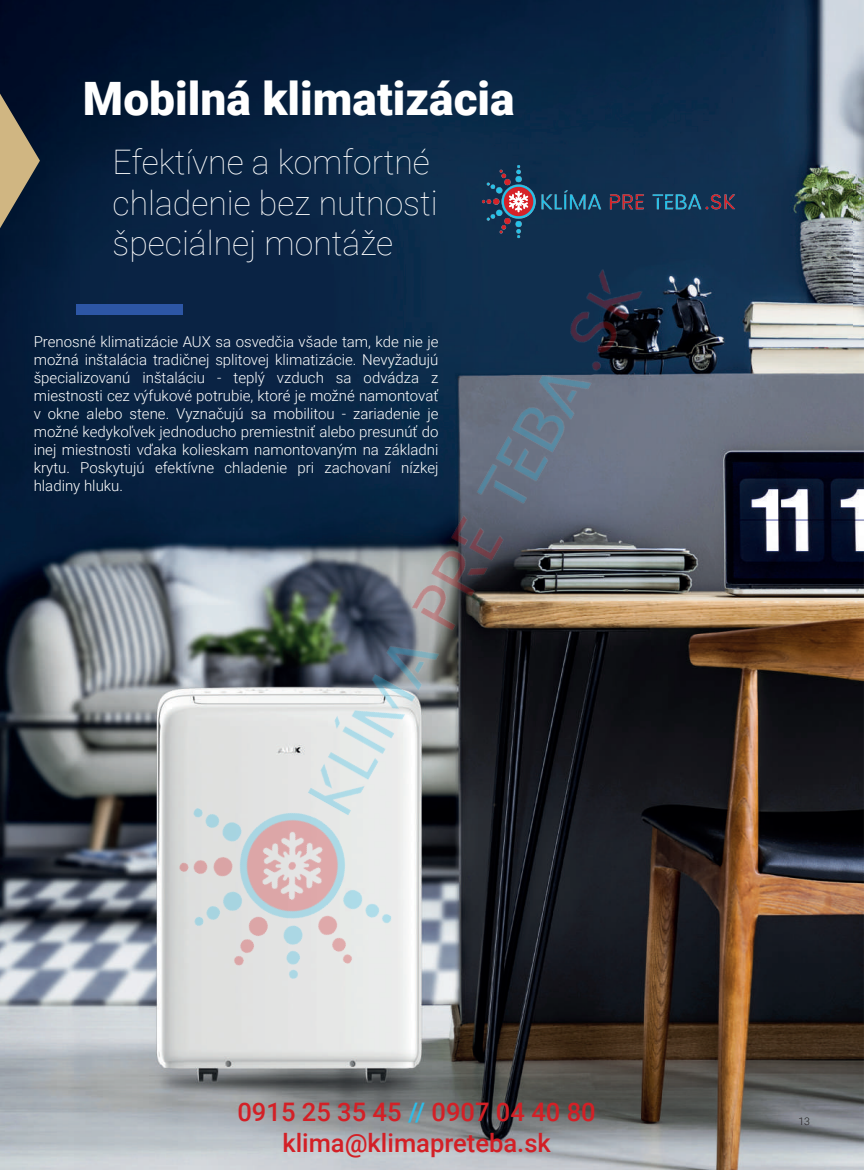
<style>
.page{position:relative;width:864px;height:1170px;background:#fff}
.page>*{position:absolute;margin:0;border:0;box-sizing:border-box;transform-origin:0 0}
.t1{font:900 46.05px "Roboto";color:#fff}
.t2{font:100 33.75px/40.5px "Roboto";color:#fff}
.t3{font:500 25.5px "Roboto";color:#d32026}
.t4{font:300 15px/18px "Roboto";color:#fff;text-align:justify}
.t5{font:300 10.5px "Roboto";color:#231f20}
.s1{color:#2dbee9}
</style>
<div class="page">
<img style="left:0;top:0;width:863px;height:1169px">
<div style="left:77px;top:304px;width:106px;height:10px;background:#2d56a5"></div>
<svg style="left:0;top:72px;width:40px;height:178px"></svg>
<img style="left:863px;top:62px;width:1px;height:265px">
<img style="left:852px;top:62px;width:11px;height:265px">
<img style="left:79px;top:165px;width:703px;height:914px">
<img style="left:468px;top:150px;width:280px;height:102px">
<h1 class="t1" style="left:83px;top:67px;width:433px">Mobilná klimatizácia</h1>
<h2 class="t2" style="left:113px;top:141px;width:326px">Efektívne a komfortné chladenie bez nutnosti špeciálnej montáže</h2>
<p class="t4" style="left:34px;top:332px;width:406px">Prenosné klimatizácie AUX sa osvedčia všade tam, kde nie je možná inštalácia tradičnej splitovej klimatizácie. Nevyžadujú špecializovanú inštaláciu - teplý vzduch sa odvádza z miestnosti cez výfukové potrubie, ktoré je možné namontovať v okne alebo stene. Vyznačujú sa mobilitou - zariadenie je možné kedykoľvek jednoducho premiestniť alebo presunúť do inej miestnosti vďaka kolieskam namontovaným na základni krytu. Poskytujú efektívne chladenie pri zachovaní nízkej hladiny hluku.</p>
<h3 class="t3" style="left:237px;top:1094px;width:359px">0915 25 35 45 <span class="s1">//</span> 0907 04 40 80</h3>
<h3 class="t3" style="left:282px;top:1124px;width:270px">klima@klimapreteba.sk</h3>
<p class="t5" style="left:798px;top:1113px;width:13px">13</p>
</div>
